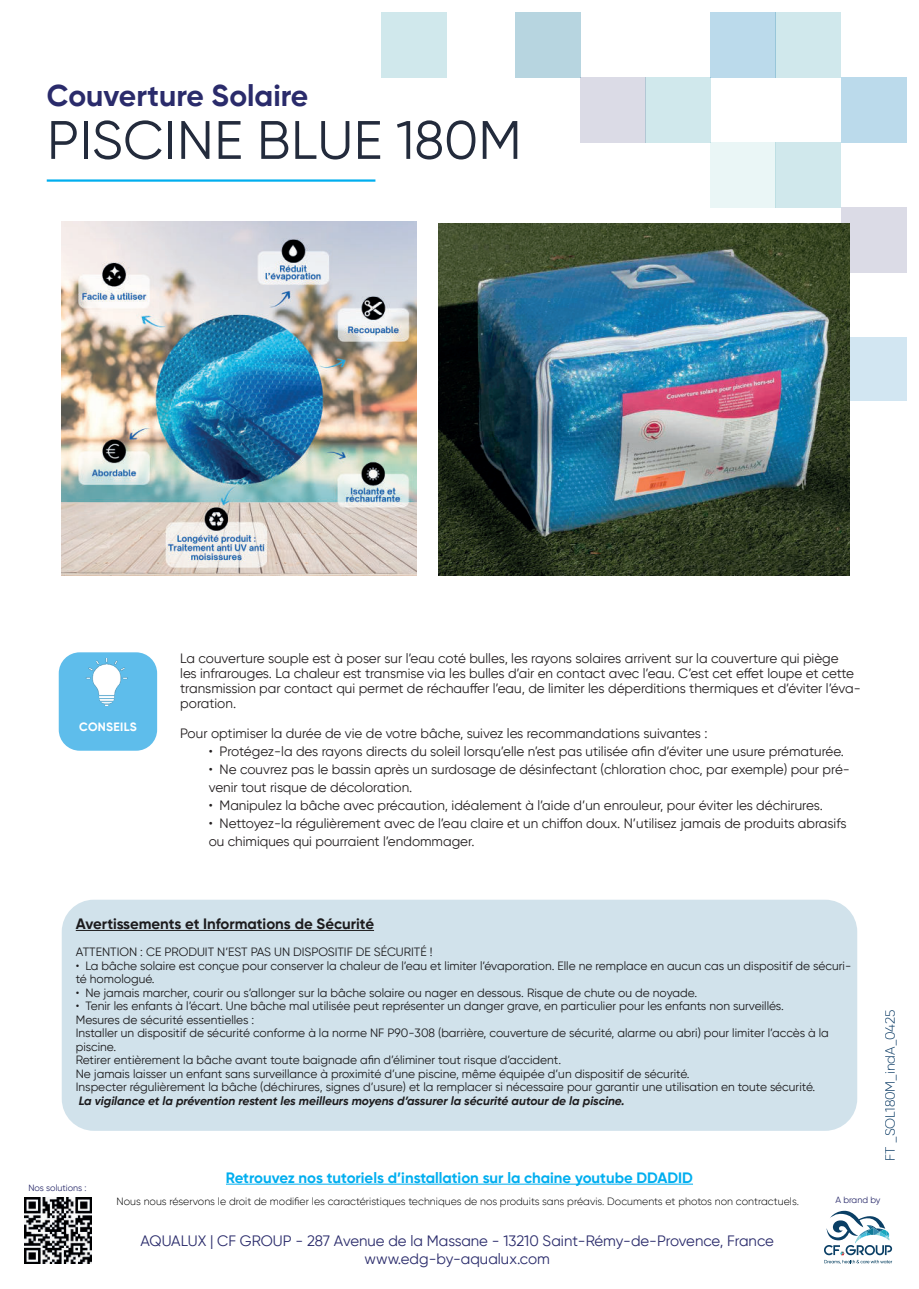
<style>
.page{position:relative;width:919px;height:1289px;background:#fff}
.page>*{position:absolute;margin:0;border:0;box-sizing:border-box;transform-origin:0 0}
.t1{font:54px "Gilroy";letter-spacing:.01em;color:#232b3c}
.t2{font:700 30px "Gilroy";color:#2a2b6b}
.t3{font:15px/18px "Gilroy";color:#2a2b6b;text-align:center}
.t4{font:700 15px "Gilroy";color:#00aeef}
.t5{font:700 15px "Gilroy";color:#231f20}
.t6{font:13.5px/15px "Gilroy";color:#231f20}
.t7{font:300 13.5px "Gilroy";color:#103f68}
.t8{font:12px/13.5px "Gilroy";color:#231f20}
.t9{font:italic 700 12px "Gilroy";color:#231f20}
.t10{font:700 12px "Gilroy";letter-spacing:.025em;color:#fff}
.t11{font:300 10.5px "Gilroy";color:#000001}
.t12{font:9px "Gilroy";color:#2a2b6b}
</style>
<div class="page">
<div style="left:710px;top:13px;width:65px;height:65px;background:#bbdaeb"></div>
<div style="left:515px;top:13px;width:65px;height:65px;background:#b7d5e0"></div>
<div style="left:645px;top:77px;width:65px;height:65px;background:#d0e8ec"></div>
<div style="left:580px;top:77px;width:65px;height:65px;background:#dbdbe6"></div>
<div style="left:775px;top:142px;width:65px;height:65px;background:#d0e8ec"></div>
<div style="left:710px;top:142px;width:65px;height:65px;background:#eaf6f6"></div>
<div style="left:775px;top:13px;width:65px;height:65px;background:#d0e8ec"></div>
<div style="left:840px;top:77px;width:66px;height:65px;background:#bbdaeb"></div>
<div style="left:840px;top:207px;width:66px;height:65px;background:#dbdbe6"></div>
<div style="left:381px;top:13px;width:65px;height:65px;background:#d0e8ec"></div>
<div style="left:840px;top:336px;width:66px;height:64px;background:#d2e6f2"></div>
<img style="left:25px;top:1197px;width:66px;height:66px">
<svg style="left:824px;top:1210px;width:68px;height:53px"></svg>
<div style="left:62px;top:899px;width:795px;height:231px;background:#d1e2eb;border-radius:32px"></div>
<div style="left:59px;top:652px;width:98px;height:98px;background:#5ebdeb;border-radius:21px"></div>
<img style="left:86px;top:658px;width:42px;height:47px">
<hr style="left:76px;top:930px;width:298px;height:1px;background:#231f20">
<hr style="left:226px;top:1183px;width:467px;height:1px;background:#00aeef">
<hr style="left:47px;top:179px;width:328px;height:3px;background:#00aeef">
<img style="left:62px;top:222px;width:354px;height:354px">
<img style="left:438px;top:223px;width:411px;height:353px">
<h2 class="t2" style="left:47px;top:79px;width:263px">Couverture Solaire</h2>
<h1 class="t1" style="left:47px;top:110px;width:476px">PISCINE BLUE 180M</h1>
<p class="t10" style="left:79px;top:719px;width:59px">CONSEILS</p>
<p class="t6" style="left:180px;top:651px;width:682px">La couverture souple est à poser sur l’eau coté bulles, les rayons solaires arrivent sur la couverture qui piège<br>les infrarouges. La chaleur est transmise via les bulles d’air en contact avec l’eau. C’est cet effet loupe et cette transmission par contact qui permet de réchauffer l’eau, de limiter les déperditions thermiques et d’éviter l’éva&shy;poration.</p>
<p class="t6" style="left:180px;top:726px;width:528px">Pour optimiser la durée de vie de votre bâche, suivez les recommandations suivantes :</p>
<p class="t6" style="left:209px;top:743px;width:636px">• Protégez-la des rayons directs du soleil lorsqu’elle n’est pas utilisée afin d’éviter une usure prématurée.</p>
<p class="t6" style="left:209px;top:760px;width:642px;line-height:18px">• Ne couvrez pas le bassin après un surdosage de désinfectant (chloration choc, par exemple) pour pré&shy;venir tout risque de décoloration.</p>
<p class="t6" style="left:209px;top:798px;width:615px">• Manipulez la bâche avec précaution, idéalement à l’aide d’un enrouleur, pour éviter les déchirures.</p>
<p class="t6" style="left:209px;top:814px;width:639px;line-height:18px">• Nettoyez-la régulièrement avec de l’eau claire et un chiffon doux. N’utilisez jamais de produits abrasifs ou chimiques qui pourraient l’endommager.</p>
<p class="t5" style="left:76px;top:917px;width:300px">Avertissements et Informations de Sécurité</p>
<p class="t8" style="left:76px;top:945px;width:358px">ATTENTION : CE PRODUIT N’EST PAS UN DISPOSITIF DE SÉCURITÉ !</p>
<p class="t8" style="left:76px;top:959px;width:777px">• La bâche solaire est conçue pour conserver la chaleur de l’eau et limiter l’évaporation. Elle ne remplace en aucun cas un dispositif de sécuri&shy;té homologué.</p>
<p class="t8" style="left:76px;top:986px;width:622px">• Ne jamais marcher, courir ou s’allonger sur la bâche solaire ou nager en dessous. Risque de chute ou de noyade.</p>
<p class="t8" style="left:76px;top:999px;width:754px">• Tenir les enfants à l’écart. Une bâche mal utilisée peut représenter un danger grave, en particulier pour les enfants non surveillés.<br>Mesures de sécurité essentielles :<br>Installer un dispositif de sécurité conforme à la norme NF P90-308 (barrière, couverture de sécurité, alarme ou abri) pour limiter l’accès à la piscine.<br>Retirer entièrement la bâche avant toute baignade afin d’éliminer tout risque d’accident.<br>Ne jamais laisser un enfant sans surveillance à proximité d’une piscine, même équipée d’un dispositif de sécurité.<br>Inspecter régulièrement la bâche (déchirures, signes d’usure) et la remplacer si nécessaire pour garantir une utilisation en toute sécurité.</p>
<p class="t9" style="left:79px;top:1095px;width:547px">La vigilance et la prévention restent les meilleurs moyens d’assurer la sécurité autour de la piscine.</p>
<p class="t12" style="left:28px;top:1183px;width:60px">Nos solutions :</p>
<p class="t4" style="left:226px;top:1170px;width:468px">Retrouvez nos tutoriels d’installation sur la chaine youtube DDADID</p>
<p class="t7" style="left:883px;top:1160px;width:152px;rotate:-90deg">FT _SOL180M_indA_0425</p>
<p class="t11" style="left:116px;top:1194px;width:684px">Nous nous réservons le droit de modifier les caractéristiques techniques de nos produits sans préavis.️ Documents et photos non contractuels.️</p>
<p class="t3" style="left:140px;top:1231px;width:635px">AQUALUX | CF GROUP - 287 Avenue de la Massane - 13210 Saint-Rémy-de-Provence, France www.edg-by-aqualux.com</p>
<p class="t12" style="left:835px;top:1194px;width:47px">A brand by</p>
</div>
